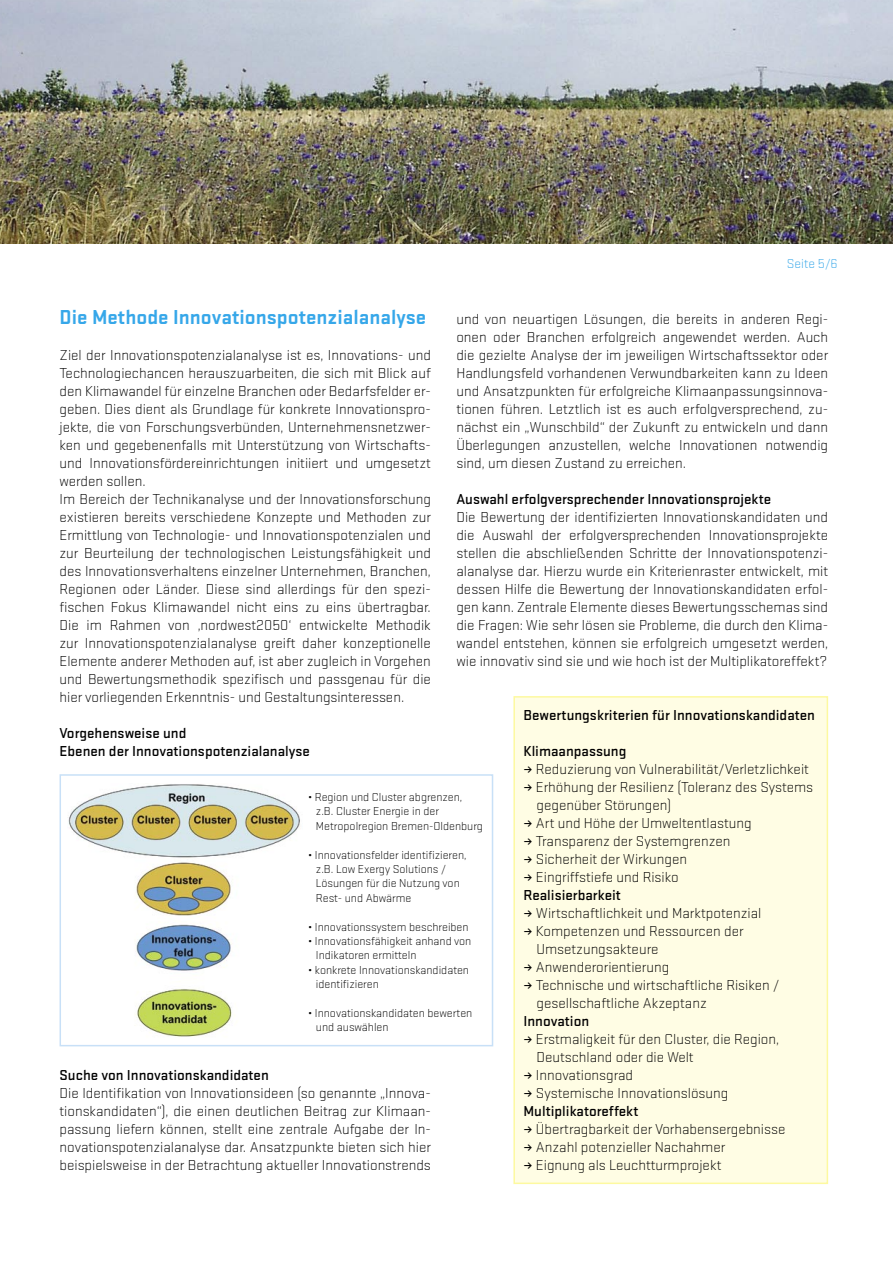
<style>
.page{position:relative;width:893px;height:1263px;background:#fff}
.page>*{position:absolute;margin:0;border:0;box-sizing:border-box;transform-origin:0 0}
.t1{font:700 21px "Stratum 1";color:#36a7e9}
.t2{font:300 15px/18px "Stratum 1";color:#000;text-align:justify}
.t3{font:500 15px "Stratum 1";color:#000}
.t4{font:300 13.5px "Stratum 1";color:#36a7e9}
.t5{font:300 12px/14.4px "Stratum 1";color:#000}
.s1{font-weight:500}
</style>
<div class="page">
<div style="left:60px;top:774px;width:433px;height:272px;border:2px solid #c8e0f7"></div>
<img style="left:68px;top:784px;width:232px;height:253px">
<img style="left:0;top:0;width:893px;height:243px">
<div style="left:514px;top:697px;width:313px;height:486px;background:#fffde4"></div>
<div style="left:513px;top:696px;width:315px;height:488px;border:2px solid #fdf9a0"></div>
<p class="t4" style="left:787px;top:255px;width:52px">Seite 5/6</p>
<p class="t1" style="left:60px;top:303px;width:368px">Die Methode Innovationspotenzialanalyse</p>
<p class="t2" style="left:60px;top:346px;width:373px">Ziel der Innovationspotenzialanalyse ist es, Innovations- und Technologiechancen herauszuarbeiten, die sich mit Blick auf den Klimawandel für einzelne Branchen oder Bedarfsfelder er&shy;geben. Dies dient als Grundlage für konkrete Innovationspro&shy;jekte, die von Forschungsverbünden, Unternehmensnetzwer&shy;ken und gegebenenfalls mit Unterstützung von Wirtschafts&shy;und Innovationsfördereinrichtungen initiiert und umgesetzt werden sollen.</p>
<p class="t2" style="left:60px;top:490px;width:373px">Im Bereich der Technikanalyse und der Innovationsforschung existieren bereits verschiedene Konzepte und Methoden zur Ermittlung von Technologie- und Innovationspotenzialen und zur Beurteilung der technologischen Leistungsfähigkeit und des Innovationsverhaltens einzelner Unternehmen, Branchen, Regionen oder Länder. Diese sind allerdings für den spezi&shy;fischen Fokus Klimawandel nicht eins zu eins übertragbar.<br>Die im Rahmen von ‚nordwest2050‘ entwickelte Methodik zur Innovationspotenzialanalyse greift daher konzeptionelle Elemente anderer Methoden auf, ist aber zugleich in Vorgehen und Bewertungsmethodik spezifisch und passgenau für die hier vorliegenden Erkenntnis- und Gestaltungsinteressen.</p>
<p class="t3" style="left:60px;top:723px;width:128px">Vorgehensweise und</p>
<p class="t3" style="left:60px;top:741px;width:252px">Ebenen der Innovationspotenzialanalyse</p>
<p class="t2" style="left:456px;top:310px;width:373px">und von neuartigen Lösungen, die bereits in anderen Regi&shy;onen oder Branchen erfolgreich angewendet werden. Auch die gezielte Analyse der im jeweiligen Wirtschaftssektor oder Handlungsfeld vorhandenen Verwundbarkeiten kann zu Ideen und Ansatzpunkten für erfolgreiche Klimaanpassungsinnova&shy;tionen führen. Letztlich ist es auch erfolgversprechend, zu&shy;nächst ein „Wunschbild“ der Zukunft zu entwickeln und dann Überlegungen anzustellen, welche Innovationen notwendig sind, um diesen Zustand zu erreichen.</p>
<p class="t3" style="left:456px;top:489px;width:316px">Auswahl erfolgversprechender Innovationsprojekte</p>
<p class="t2" style="left:456px;top:508px;width:373px">Die Bewertung der identifizierten Innovationskandidaten und die Auswahl der erfolgversprechenden Innovationsprojekte stellen die abschließenden Schritte der Innovationspotenzi&shy;alanalyse dar. Hierzu wurde ein Kriterienraster entwickelt, mit dessen Hilfe die Bewertung der Innovationskandidaten erfol&shy;gen kann. Zentrale Elemente dieses Bewertungsschemas sind die Fragen: Wie sehr lösen sie Probleme, die durch den Klima&shy;wandel entstehen, können sie erfolgreich umgesetzt werden, wie innovativ sind sie und wie hoch ist der Multiplikatoreffekt?</p>
<p class="t3" style="left:523px;top:705px;width:293px">Bewertungskriterien für Innovationskandidaten</p>
<p class="t3" style="left:523px;top:741px;width:104px">Klimaanpassung</p>
<p class="t2" style="left:523px;top:760px;width:287px"><span class="s1">≥</span> Reduzierung von Vulnerabilität/Verletzlichkeit</p>
<p class="t2" style="left:537px;top:778px;width:278px;text-indent:-13px"><span class="s1">≥</span> Erhöhung der Resilienz (Toleranz des Systems gegenüber Störungen)</p>
<p class="t2" style="left:523px;top:814px;width:230px"><span class="s1">≥</span> Art und Höhe der Umweltentlastung</p>
<p class="t2" style="left:523px;top:832px;width:209px"><span class="s1">≥</span> Transparenz der Systemgrenzen</p>
<p class="t2" style="left:523px;top:850px;width:165px"><span class="s1">≥</span> Sicherheit der Wirkungen</p>
<p class="t2" style="left:523px;top:868px;width:157px"><span class="s1">≥</span> Eingriffstiefe und Risiko</p>
<p class="t3" style="left:523px;top:885px;width:99px">Realisierbarkeit</p>
<p class="t2" style="left:523px;top:904px;width:239px"><span class="s1">≥</span> Wirtschaftlichkeit und Marktpotenzial</p>
<p class="t2" style="left:523px;top:922px;width:222px"><span class="s1">≥</span> Kompetenzen und Ressourcen der</p>
<p class="t2" style="left:536px;top:940px;width:124px">Umsetzungsakteure</p>
<p class="t2" style="left:523px;top:958px;width:147px"><span class="s1">≥</span> Anwenderorientierung</p>
<p class="t2" style="left:537px;top:976px;width:244px;text-indent:-13px"><span class="s1">≥</span> Technische und wirtschaftliche Risiken / gesellschaftliche Akzeptanz</p>
<p class="t3" style="left:523px;top:1011px;width:67px">Innovation</p>
<p class="t2" style="left:523px;top:1030px;width:257px"><span class="s1">≥</span> Erstmaligkeit für den Cluster, die Region,</p>
<p class="t2" style="left:536px;top:1048px;width:159px">Deutschland oder die Welt</p>
<p class="t2" style="left:523px;top:1066px;width:111px"><span class="s1">≥</span> Innovationsgrad</p>
<p class="t2" style="left:523px;top:1084px;width:206px"><span class="s1">≥</span> Systemische Innovationslösung</p>
<p class="t3" style="left:523px;top:1101px;width:117px">Multiplikatoreffekt</p>
<p class="t2" style="left:523px;top:1120px;width:263px"><span class="s1">≥</span> Übertragbarkeit der Vorhabensergebnisse</p>
<p class="t2" style="left:523px;top:1138px;width:203px"><span class="s1">≥</span> Anzahl potenzieller Nachahmer</p>
<p class="t2" style="left:523px;top:1156px;width:200px"><span class="s1">≥</span> Eignung als Leuchtturmprojekt</p>
<p class="t5" style="left:316px;top:789px;width:168px;text-indent:-8px">• Region und Cluster abgrenzen,<br>z.B. Cluster Energie in der<br>Metropolregion Bremen-Oldenburg</p>
<p class="t5" style="left:316px;top:847px;width:152px;text-indent:-8px">• Innovationsfelder identifizieren, z.B. Low Exergy Solutions /<br>Lösungen für die Nutzung von<br>Rest- und Abwärme</p>
<p class="t5" style="left:308px;top:919px;width:162px">• Innovationssystem beschreiben</p>
<p class="t5" style="left:316px;top:933px;width:157px;text-indent:-8px">• Innovationsfähigkeit anhand von<br>Indikatoren ermitteln</p>
<p class="t5" style="left:316px;top:962px;width:155px;text-indent:-8px">• konkrete Innovationskandidaten identifizieren</p>
<p class="t5" style="left:316px;top:1005px;width:158px;text-indent:-8px">• Innovationskandidaten bewerten und auswählen</p>
<p class="t3" style="left:60px;top:1065px;width:211px">Suche von Innovationskandidaten</p>
<p class="t2" style="left:60px;top:1084px;width:373px">Die Identifikation von Innovationsideen (so genannte „Innova&shy;tionskandidaten“), die einen deutlichen Beitrag zur Klimaan&shy;passung liefern können, stellt eine zentrale Aufgabe der In&shy;novationspotenzialanalyse dar. Ansatzpunkte bieten sich hier beispielsweise in der Betrachtung aktueller Innovationstrends</p>
</div>
